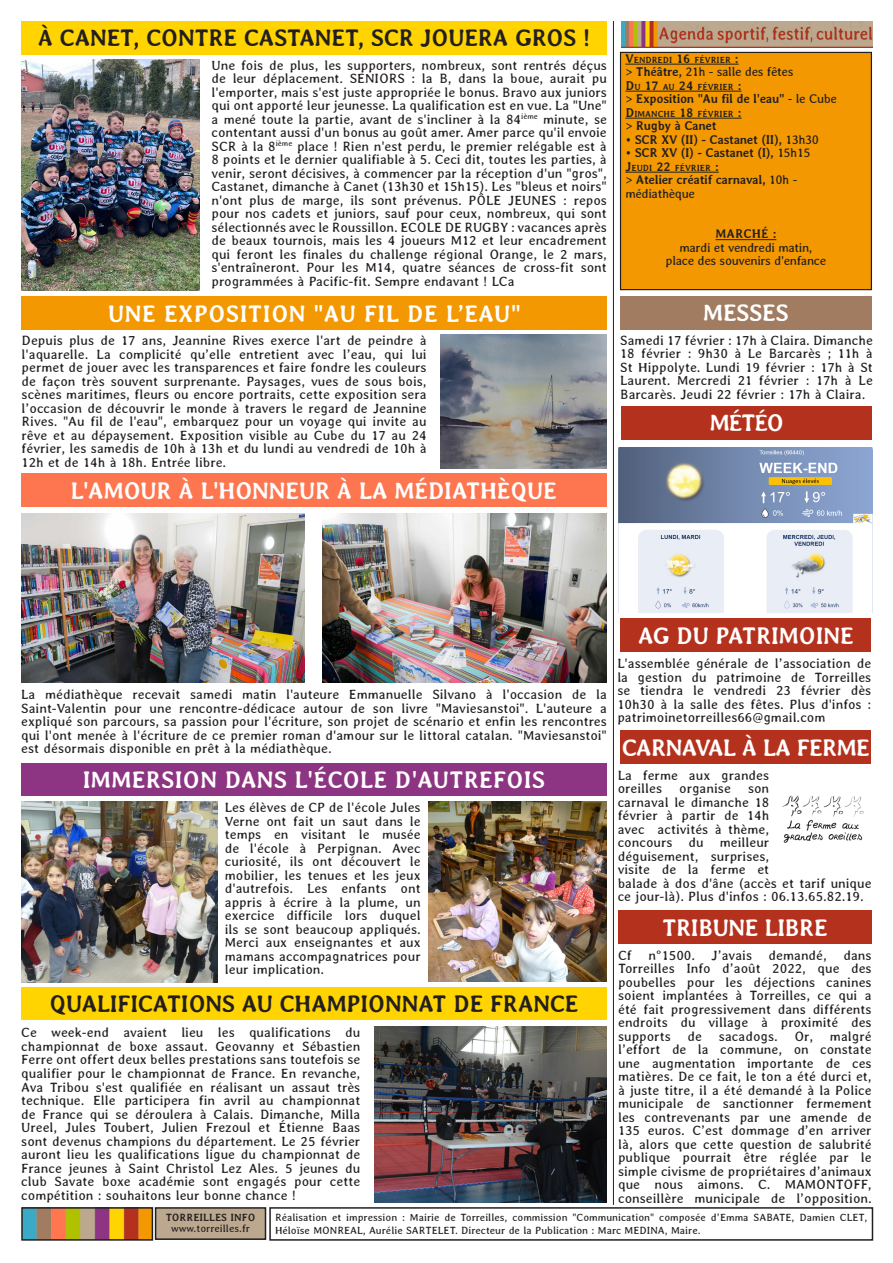
<style>
.page{position:relative;width:893px;height:1263px;background:#fff}
.page>*{position:absolute;margin:0;border:0;box-sizing:border-box;transform-origin:0 0}
.Titre_verso_noir{font:700 24px "Averia";letter-spacing:-.03em;color:#231f20}
.Titre_verso_blanc{font:700 24px "Averia";letter-spacing:-.03em;color:#fff}
.Titre_verso_blanc-2{font:700 24px "Averia";letter-spacing:-.01em;color:#fff}
.Titre_verso_blanc-3{font:700 24px "Averia";color:#fff}
.Titre_verso_blanc-4{font:700 24px "Averia";letter-spacing:-.05em;color:#fff}
.t1{font:13.5px/13.5px "Averia";color:#231f20;text-align:justify}
.t2{font:700 12.75px/13.5px "Averia";letter-spacing:-.03em;color:#231f20}
.t3{font:12.75px "Averia";letter-spacing:-.03em;color:#231f20}
.t4{font:700 12.75px "Averia";color:#231f20}
.t5{font:10.5px/12.6px "Averia";color:#231f20}
.t6{font:700 10.5px "Averia";color:#231f20}
.t7{font:700 8.85px "Averia";color:#231f20}
.s1{font-size:12.75px}
.s2{font-weight:700}
.s3{font-weight:400}
</style>
<div class="page">
<hr style="left:613px;top:21px;width:1px;height:1184px;background:#231f20">
<div style="left:620px;top:52px;width:251px;height:238px;background:#f39800"></div>
<hr style="left:625px;top:64px;width:114px;height:1px;background:#231f20">
<hr style="left:625px;top:91px;width:116px;height:1px;background:#231f20">
<hr style="left:625px;top:118px;width:117px;height:1px;background:#231f20">
<hr style="left:625px;top:172px;width:94px;height:1px;background:#231f20">
<hr style="left:716px;top:239px;width:60px;height:1px;background:#231f20">
<div style="left:620px;top:52px;width:252px;height:238px;border:1px solid #231f20"></div>
<img style="left:622px;top:21px;width:250px;height:27px">
<img style="left:24px;top:1210px;width:126px;height:28px">
<div style="left:21px;top:1207px;width:132px;height:34px;border:2px solid #231f20"></div>
<div style="left:269px;top:1207px;width:604px;height:34px;border:2px solid #231f20"></div>
<div style="left:156px;top:1208px;width:109px;height:31px;background:#bca88e"></div>
<div style="left:155px;top:1207px;width:111px;height:33px;border:2px solid #231f20"></div>
<div style="left:620px;top:296px;width:252px;height:34px;background:#a17c61"></div>
<div style="left:621px;top:406px;width:251px;height:33px;background:#b4321d"></div>
<div style="left:618px;top:910px;width:254px;height:34px;background:#b4321d"></div>
<img style="left:619px;top:448px;width:253px;height:165px">
<div style="left:21px;top:21px;width:586px;height:33px;background:#ffd400"></div>
<div style="left:22px;top:296px;width:585px;height:34px;background:#f39800"></div>
<div style="left:21px;top:763px;width:585px;height:33px;background:#8d3582"></div>
<img style="left:441px;top:335px;width:166px;height:133px">
<div style="left:21px;top:473px;width:585px;height:34px;background:#fe7650"></div>
<img style="left:21px;top:513px;width:284px;height:169px">
<img style="left:323px;top:513px;width:283px;height:169px">
<div style="left:21px;top:987px;width:586px;height:33px;background:#ffd400"></div>
<img style="left:21px;top:802px;width:196px;height:180px">
<div style="left:620px;top:619px;width:251px;height:33px;background:#b4321d"></div>
<div style="left:620px;top:731px;width:251px;height:33px;background:#b4321d"></div>
<img style="left:782px;top:795px;width:82px;height:48px">
<img style="left:374px;top:1027px;width:232px;height:175px">
<img style="left:21px;top:59px;width:179px;height:231px">
<img style="left:428px;top:802px;width:179px;height:180px">
<p class="Titre_verso_noir" style="left:37px;top:24px;width:555px">À CANET, CONTRE CASTANET, SCR JOUERA GROS !</p>
<p class="t1" style="left:212px;top:58px;width:397px">Une fois de plus, les supporters, nombreux, sont rentrés déçus de leur déplacement. SENIORS : la B, dans la boue, aurait pu l'emporter, mais s'est juste appropriée le bonus. Bravo aux juniors qui ont apporté leur jeunesse. La qualification est en vue. La "Une" a mené toute la partie, avant de s'incliner à la 84<sup>ième</sup> minute, se contentant aussi d'un bonus au goût amer. Amer parce qu'il envoie SCR à la 8<sup>ième</sup> place ! Rien n'est perdu, le premier relégable est à 8 points et le dernier qualifiable à 5. Ceci dit, toutes les parties, à venir, seront décisives, à commencer par la réception d'un "gros", Castanet, dimanche à Canet (13h30 et 15h15). Les "bleus et noirs" n'ont plus de marge, ils sont prévenus. PÔLE JEUNES : repos pour nos cadets et juniors, sauf pour ceux, nombreux, qui sont sélectionnés avec le Roussillon. ECOLE DE RUGBY : vacances après de beaux tournois, mais les 4 joueurs M12 et leur encadrement qui feront les finales du challenge régional Orange, le 2 mars, s'entraîneront. Pour les M14, quatre séances de cross‑fit sont programmées à Pacific-fit. Sempre endavant ! LCa</p>
<p class="Titre_verso_blanc-3" style="left:108px;top:300px;width:415px">UNE EXPOSITION "AU FIL DE L’EAU"</p>
<p class="t1" style="left:22px;top:334px;width:407px">Depuis plus de 17 ans, Jeannine Rives exerce l'art de peindre à l'aquarelle. La complicité qu’elle entretient avec l’eau, qui lui permet de jouer avec les transparences et faire fondre les couleurs de façon très souvent surprenante. Paysages, vues de sous bois, scènes maritimes, fleurs ou encore portraits, cette exposition sera l’occasion de découvrir le monde à travers le regard de Jeannine Rives. "Au fil de l'eau", embarquez pour un voyage qui invite au rêve et au dépaysement. Exposition visible au Cube du 17 au 24 février, les samedis de 10h à 13h et du lundi au vendredi de 10h à 12h et de 14h à 18h. Entrée libre.</p>
<p class="Titre_verso_blanc" style="left:70px;top:477px;width:488px">L'AMOUR À L'HONNEUR À LA MÉDIATHÈQUE</p>
<p class="t7" style="left:625px;top:55px;width:115px"><span class="s1">V</span>endredi <span class="s1">16</span> février <span class="s1">:</span></p>
<p class="t3" style="left:625px;top:65px;width:170px">&gt; <span class="s2">Théâtre,</span> 21h - salle des fêtes</p>
<p class="t7" style="left:625px;top:82px;width:118px"><span class="s1">D</span> u <span class="s1">17</span> au <span class="s1">24</span> février <span class="s1">:</span></p>
<p class="t2" style="left:625px;top:92px;width:213px"><span class="s3">&gt;</span> Exposition "Au fil de l'eau" <span class="s3">- le Cube</span></p>
<p class="t7" style="left:625px;top:109px;width:118px"><span class="s1">D</span> imanche <span class="s1">18</span> février <span class="s1">:</span></p>
<p class="t2" style="left:625px;top:119px;width:93px"><span class="s3">&gt;</span> Rugby à Canet</p>
<p class="t2" style="left:625px;top:133px;width:195px"><span class="s3">•</span> SCR XV (II) - Castanet (II), <span class="s3">13h30</span></p>
<p class="t2" style="left:625px;top:146px;width:187px"><span class="s3">•</span> SCR XV (I) - Castanet (I), <span class="s3">15h15</span></p>
<p class="t7" style="left:625px;top:163px;width:95px"><span class="s1">J</span>eudi <span class="s1">22</span> février <span class="s1">:</span></p>
<p class="t2" style="left:625px;top:173px;width:173px"><span class="s3">&gt;</span> Atelier créatif carnaval, <span class="s3">10h - médiathèque</span></p>
<p class="t4" style="left:716px;top:227px;width:10px">MARCHÉ</p>
<p class="t4" style="left:773px;top:227px;width:5px">:</p>
<p class="t3" style="left:679px;top:241px;width:134px">mardi et vendredi matin,</p>
<p class="t3" style="left:666px;top:254px;width:162px">place des souvenirs d'enfance</p>
<p class="Titre_verso_blanc" style="left:703px;top:300px;width:88px">MESSES</p>
<p class="t1" style="left:620px;top:333px;width:254px">Samedi 17 février : 17h à Claira. Dimanche 18 février : 9h30 à Le Barcarès ; 11h à St Hippolyte. Lundi 19 février : 17h à St Laurent. Mercredi 21 février : 17h à Le Barcarès. Jeudi 22 février : 17h à Claira.</p>
<p class="Titre_verso_blanc" style="left:709px;top:409px;width:76px">MÉTÉO</p>
<p class="t1" style="left:21px;top:688px;width:587px">La médiathèque recevait samedi matin l'auteure Emmanuelle Silvano à l'occasion de la Saint‑Valentin pour une rencontre-dédicace autour de son livre "Maviesanstoi". L'auteure a expliqué son parcours, sa passion pour l'écriture, son projet de scénario et enfin les rencontres qui l'ont menée à l'écriture de ce premier roman d'amour sur le littoral catalan. "Maviesanstoi" est désormais disponible en prêt à la médiathèque.</p>
<p class="Titre_verso_blanc-2" style="left:82px;top:766px;width:464px">IMMERSION DANS L'ÉCOLE D'AUTREFOIS</p>
<p class="t1" style="left:225px;top:801px;width:198px">Les élèves de CP de l'école Jules Verne ont fait un saut dans le temps en visitant le musée de l'école à Perpignan. Avec curiosité, ils ont découvert le mobilier, les tenues et les jeux d'autrefois. Les enfants ont appris à écrire à la plume, un exercice difficile lors duquel ils se sont beaucoup appliqués.<br>Merci aux enseignantes et aux mamans accompagnatrices pour leur implication.</p>
<p class="Titre_verso_noir" style="left:49px;top:990px;width:531px">QUALIFICATIONS AU CHAMPIONNAT DE FRANCE</p>
<p class="t1" style="left:21px;top:1026px;width:341px">Ce week-end avaient lieu les qualifications du championnat de boxe assaut. Geovanny et Sébastien Ferre ont offert deux belles prestations sans toutefois se qualifier pour le championnat de France. En revanche, Ava Tribou s'est qualifiée en réalisant un assaut très technique. Elle participera fin avril au championnat de France qui se déroulera à Calais. Dimanche, Milla Ureel, Jules Toubert, Julien Frezoul et Étienne Baas sont devenus champions du département. Le 25 février auront lieu les qualifications ligue du championnat de France jeunes à Saint Christol Lez Ales. 5 jeunes du club Savate boxe académie sont engagés pour cette compétition : souhaitons leur bonne chance !</p>
<p class="Titre_verso_blanc" style="left:638px;top:622px;width:218px">AG DU PATRIMOINE</p>
<p class="t1" style="left:617px;top:657px;width:256px">L'assemblée générale de l’association de la gestion du patrimoine de Torreilles se tiendra le vendredi 23 février dès 10h30 à la salle des fêtes. Plus d'infos : patrimoinetorreilles66@gmail.com</p>
<p class="Titre_verso_blanc-4" style="left:622px;top:734px;width:250px">CARNAVAL À LA FERME</p>
<p class="t1" style="left:618px;top:768px;width:153px">La ferme aux grandes oreilles</p>
<p class="t1" style="left:679px;top:782px;width:53px">organise</p>
<p class="t1" style="left:618px;top:782px;width:255px;text-align:left;text-indent:130px">son<br>carnaval le dimanche 18<br>février à partir de 14h<br>avec activités à thème,<br>concours du meilleur<br>déguisement, surprises,<br>visite de la ferme et<br>balade à dos d'âne (accès et tarif unique ce jour-là). Plus d'infos : 06.13.65.82.19.</p>
<p class="Titre_verso_blanc" style="left:662px;top:914px;width:167px">TRIBUNE LIBRE</p>
<p class="t1" style="left:618px;top:948px;width:255px">Cf n°1500. J’avais demandé, dans Torreilles Info d’août 2022, que des poubelles pour les déjections canines soient implantées à Torreilles, ce qui a été fait progressivement dans différents endroits du village à proximité des supports de sacadogs. Or, malgré l’effort de la commune, on constate une augmentation importante de ces matières. De ce fait, le ton a été durci et, à juste titre, il a été demandé à la Police municipale de sanctionner fermement les contrevenants par une amende de 135 euros. C’est dommage d’en arriver là, alors que cette question de salubrité publique pourrait être réglée par le simple civisme de propriétaires d’animaux que nous aimons. C. MAMONTOFF, conseillère municipale de l’opposition.</p>
<p class="t6" style="left:166px;top:1211px;width:91px">TORREILLES INFO</p>
<p class="t5" style="left:171px;top:1222px;width:80px">www.torreilles.fr</p>
<p class="t5" style="left:275px;top:1211px;width:594px">Réalisation et impression : Mairie de Torreilles, commission "Communication" composée d’Emma SABATE, Damien CLET,<br>Héloïse MONREAL, Aurélie SARTELET. Directeur de la Publication : Marc MEDINA, Maire.</p>
</div>
